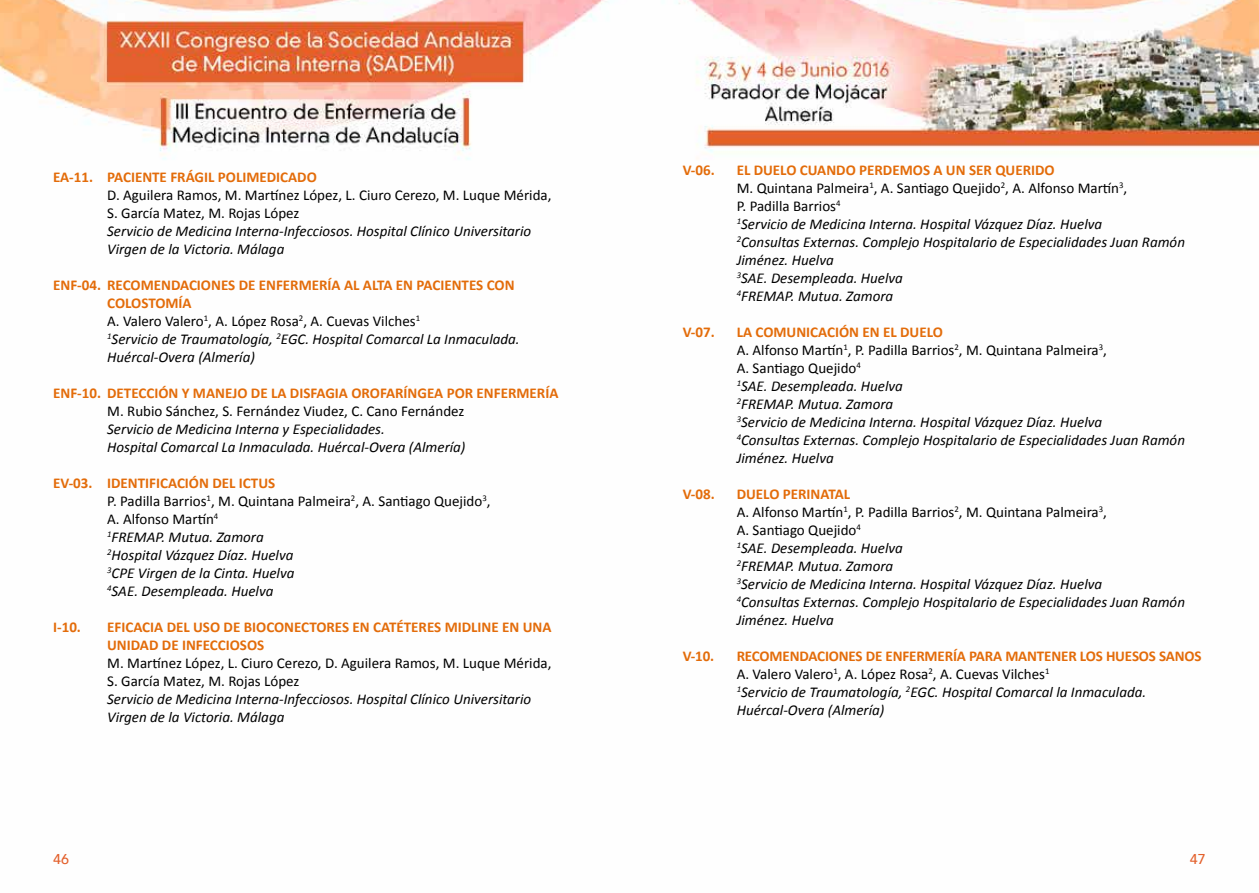
<style>
.page{position:relative;width:1259px;height:893px;background:#fff}
.page>*{position:absolute;margin:0;border:0;box-sizing:border-box;transform-origin:0 0}
.t1{font:italic 15px/18px "Calibri";color:#000}
.t2{font:15px/18px "Calibri";color:#000}
.t3{font:700 15px/18px "Calibri";color:#e36c0a}
.t4{font:500 14.25px "Avenir";color:#e3612d}
.s1{font-weight:700;font-style:normal;color:#e36c0a}
.s2{font-style:normal}
</style>
<div class="page">
<img style="left:0;top:0;width:1259px;height:160px">
<p class="t3" style="left:53px;top:168px;width:265px">EA-11. PACIENTE FRÁGIL POLIMEDICADO</p>
<p class="t2" style="left:107px;top:186px;width:446px">D. Aguilera Ramos, M. Martínez López, L. Ciuro Cerezo, M. Luque Mérida,<br>S. García Matez, M. Rojas López</p>
<p class="t1" style="left:107px;top:222px;width:425px">Servicio de Medicina Interna-Infecciosos. Hospital Clínico Universitario<br>Virgen de la Victoria. Málaga</p>
<p class="t1" style="left:107px;top:276px;width:414px;text-indent:-54px"><span class="s1">ENF-04. RECOMENDACIONES DE ENFERMERÍA AL ALTA EN PACIENTES CON COLOSTOMÍA<br></span><span class="s2">A. Valero Valero</span><sup>1</sup><span class="s2">, A. López Rosa</span><sup>2</sup><span class="s2">, A. Cuevas Vilches</span><sup>1<br></sup><sup>1</sup>Servicio de Traumatología, <sup>2</sup>EGC. Hospital Comarcal La Inmaculada.<br>Huércal-Overa (Almería)</p>
<p class="t3" style="left:53px;top:384px;width:507px">ENF-10. DETECCIÓN Y MANEJO DE LA DISFAGIA OROFARÍNGEA POR ENFERMERÍA</p>
<p class="t2" style="left:107px;top:402px;width:359px">M. Rubio Sánchez, S. Fernández Viudez, C. Cano Fernández</p>
<p class="t1" style="left:107px;top:420px;width:360px">Servicio de Medicina Interna y Especialidades.<br>Hospital Comarcal La Inmaculada. Huércal-Overa (Almería)</p>
<p class="t1" style="left:107px;top:474px;width:385px;text-indent:-54px"><span class="s1">EV-03. IDENTIFICACIÓN DEL ICTUS<br></span><span class="s2">P. Padilla Barrios</span><sup>1</sup><span class="s2">, M. Quintana Palmeira</span><sup>2</sup><span class="s2">, A. Santiago Quejido</span><sup>3</sup><span class="s2">, A. Alfonso Martín</span><sup>4<br></sup><sup>1</sup>FREMAP. Mutua. Zamora<br><sup>2</sup>Hospital Vázquez Díaz. Huelva<br><sup>3</sup>CPE Virgen de la Cinta. Huelva<br><sup>4</sup>SAE. Desempleada. Huelva</p>
<p class="t3" style="left:53px;top:618px;width:29px">I-10.</p>
<p class="t3" style="left:107px;top:618px;width:446px">EFICACIA DEL USO DE BIOCONECTORES EN CATÉTERES MIDLINE EN UNA<br>UNIDAD DE INFECCIOSOS</p>
<p class="t2" style="left:107px;top:654px;width:446px">M. Martínez López, L. Ciuro Cerezo, D. Aguilera Ramos, M. Luque Mérida,<br>S. García Matez, M. Rojas López</p>
<p class="t1" style="left:107px;top:690px;width:425px">Servicio de Medicina Interna-Infecciosos. Hospital Clínico Universitario<br>Virgen de la Victoria. Málaga</p>
<p class="t3" style="left:682px;top:161px;width:34px">V-06.</p>
<p class="t1" style="left:736px;top:160px;width:450px"><span class="s1">EL DUELO CUANDO PERDEMOS A UN SER QUERIDO<br></span><span class="s2">M. Quintana Palmeira</span><sup>1</sup><span class="s2">, A. Santiago Quejido</span><sup>2</sup><span class="s2">, A. Alfonso Martín</span><sup>3</sup><span class="s2">,<br>P. Padilla Barrios</span><sup>4<br></sup><sup>1</sup>Servicio de Medicina Interna. Hospital Vázquez Díaz. Huelva<br><sup>2</sup>Consultas Externas. Complejo Hospitalario de Especialidades Juan Ramón Jiménez. Huelva<br><sup>3</sup>SAE. Desempleada. Huelva<br><sup>4</sup>FREMAP. Mutua. Zamora</p>
<p class="t3" style="left:682px;top:323px;width:34px">V-07.</p>
<p class="t1" style="left:736px;top:322px;width:450px"><span class="s1">LA COMUNICACIÓN EN EL DUELO<br></span><span class="s2">A. Alfonso Martín</span><sup>1</sup><span class="s2">, P. Padilla Barrios</span><sup>2</sup><span class="s2">, M. Quintana Palmeira</span><sup>3</sup><span class="s2">,<br>A. Santiago Quejido</span><sup>4<br></sup><sup>1</sup>SAE. Desempleada. Huelva<br><sup>2</sup>FREMAP. Mutua. Zamora<br><sup>3</sup>Servicio de Medicina Interna. Hospital Vázquez Díaz. Huelva<br><sup>4</sup>Consultas Externas. Complejo Hospitalario de Especialidades Juan Ramón Jiménez. Huelva</p>
<p class="t3" style="left:682px;top:485px;width:34px">V-08.</p>
<p class="t1" style="left:736px;top:484px;width:450px"><span class="s1">DUELO PERINATAL<br></span><span class="s2">A. Alfonso Martín</span><sup>1</sup><span class="s2">, P. Padilla Barrios</span><sup>2</sup><span class="s2">, M. Quintana Palmeira</span><sup>3</sup><span class="s2">,<br>A. Santiago Quejido</span><sup>4<br></sup><sup>1</sup>SAE. Desempleada. Huelva<br><sup>2</sup>FREMAP. Mutua. Zamora<br><sup>3</sup>Servicio de Medicina Interna. Hospital Vázquez Díaz. Huelva<br><sup>4</sup>Consultas Externas. Complejo Hospitalario de Especialidades Juan Ramón Jiménez. Huelva</p>
<p class="t3" style="left:682px;top:647px;width:33px">V-10.</p>
<p class="t1" style="left:736px;top:646px;width:466px"><span class="s1">RECOMENDACIONES DE ENFERMERÍA PARA MANTENER LOS HUESOS SANOS </span><span class="s2">A. Valero Valero</span><sup>1</sup><span class="s2">, A. López Rosa</span><sup>2</sup><span class="s2">, A. Cuevas Vilches</span><sup>1<br></sup><sup>1</sup>Servicio de Traumatología, <sup>2</sup>EGC. Hospital Comarcal la Inmaculada.<br>Huércal-Overa (Almería)</p>
<p class="t4" style="left:53px;top:846px;width:17px">46</p>
<p class="t4" style="left:1190px;top:846px;width:17px">47</p>
</div>
